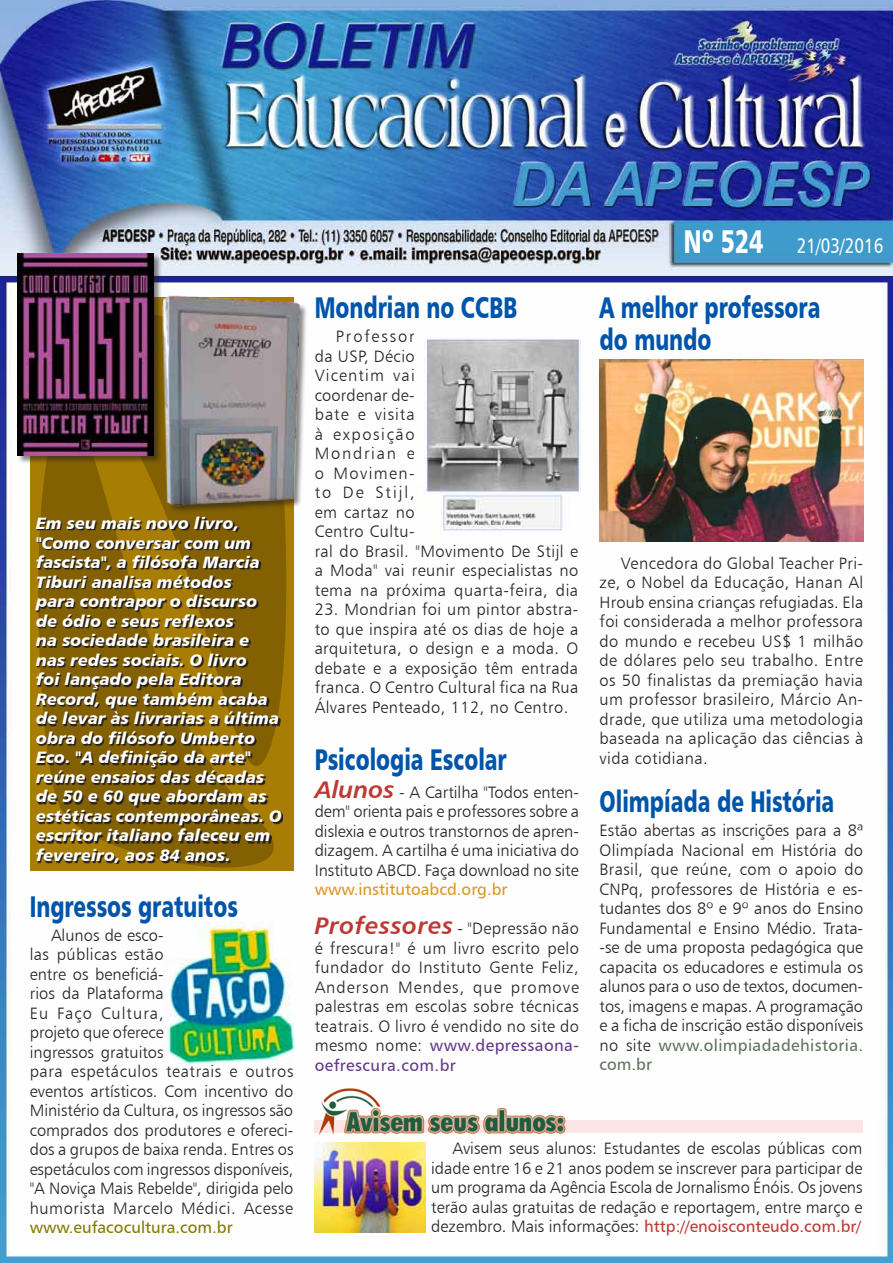
<style>
.page{position:relative;width:893px;height:1263px;background:#fff}
.page>*{position:absolute;margin:0;border:0;box-sizing:border-box;transform-origin:0 0}
.t1{font:30px/31.5px "Humanist 777 BT Black B";color:#05a;scale:.7 1}
.t2{font:21px "Humanist 777 BT Roman B";color:#fff;scale:.8 1}
.t3{font:16.5px/19.5px "Humanist 777 BT Light B";letter-spacing:.01em;color:#231f20;text-align:justify}
.t4{font:16.5px/19.5px "Humanist 777 BT Black Italic B";color:#fff}
.t5{font:16.5px "Humanist 777 BT Roman B";color:#be3933}
.t6{font:16.5px/19.5px "Humanist 777 BT Roman B";letter-spacing:.025em;color:#63378a}
.t7{font:16.5px/19.5px "Humanist 777 BT Roman B";letter-spacing:.025em;color:#5f735d}
.t8{font:16.5px "Humanist 777 BT Roman B";color:#dd9622}
.t9{font:16.5px "Humanist 777 BT Roman B";color:#837a00}
.s1{font-family:"Humanist 777 BT Bold Italic B";font-size:24px;color:#be3933}
.s2{font-family:"Humanist 777 BT Light B";color:#231f20}
.s3{font-family:"Humanist 777 BT Black B";font-size:33px}
</style>
<div class="page">
<img style="left:0;top:0;width:893px;height:1262px">
<img style="left:164px;top:921px;width:130px;height:143px">
<img style="left:415px;top:332px;width:165px;height:206px">
<img style="left:599px;top:359px;width:264px;height:182px">
<img style="left:315px;top:1143px;width:110px;height:90px">
<div style="left:315px;top:1120px;width:548px;height:12px;background:#fce6e5"></div>
<img style="left:314px;top:1084px;width:263px;height:57px">
<div style="left:30px;top:298px;width:263px;height:573px;background:#a87d04"></div>
<svg style="left:49px;top:464px;width:238px;height:206px;fill:#836102"></svg>
<svg style="left:37px;top:518px;width:246px;height:346px;fill:#836104"></svg>
<div style="left:17px;top:254px;width:145px;height:210px;background:#231f20;opacity:.55"></div>
<img style="left:17px;top:254px;width:136px;height:201px">
<img style="left:143px;top:289px;width:171px;height:228px">
<p class="t4" style="left:36px;top:513px;width:247px">Em seu mais novo livro, "Como conversar com um fascista", a filósofa Marcia<br>Tiburi analisa métodos<br>para contrapor o discurso de ódio e seus reflexos<br>na sociedade brasileira e nas redes sociais. O livro<br>foi lançado pela Editora<br>Record, que também acaba de levar às livrarias a última obra do filósofo Umberto<br>Eco. "A definição da arte" reúne ensaios das décadas de 50 e 60 que abordam as estéticas contemporâneas. O escritor italiano faleceu em fevereiro, aos 84 anos.</p>
<h1 class="t1" style="left:30px;top:890px;width:299px">Ingressos gratuitos</h1>
<p class="t3" style="left:30px;top:925px;width:265px;text-align:left;text-indent:21px">Alunos de esco-<br>las públicas estão<br>entre os beneficiá-<br>rios da Plataforma<br>Eu Faço Cultura,<br>projeto que oferece<br>ingressos gratuitos<br>para espetáculos teatrais e outros eventos artísticos. Com incentivo do<br>Ministério da Cultura, os ingressos são comprados dos produtores e ofereci&shy;dos a grupos de baixa renda. Entres os espetáculos com ingressos disponíveis, "A Noviça Mais Rebelde", dirigida pelo humorista Marcelo Médici. Acesse</p>
<p class="t9" style="left:30px;top:1217px;width:204px">www.eufacocultura.com.br</p>
<h1 class="t1" style="left:315px;top:291px;width:291px">Mondrian no CCBB</h1>
<p class="t3" style="left:315px;top:326px;width:265px;text-align:left;text-indent:21px">Professor<br>da USP, Décio<br>Vicentim vai<br>coordenar de-<br>bate e visita<br>à exposição<br>Mondrian e<br>o Movimen-<br>to De Stijl,<br>em cartaz no<br>Centro Cultu-<br>ral do Brasil. "Movimento De Stijl e a Moda" vai reunir especialistas no tema na próxima quarta-feira, dia</p>
<p class="t3" style="left:315px;top:599px;width:265px">23. Mondrian foi um pintor abstra&shy;to que inspira até os dias de hoje a arquitetura, o design e a moda. O debate e a exposição têm entrada franca. O Centro Cultural fica na Rua Álvares Penteado, 112, no Centro.</p>
<h1 class="t1" style="left:315px;top:742px;width:276px">Psicologia Escolar</h1>
<p class="t3" style="left:315px;top:782px;width:266px"><span class="s1">Alunos</span> - A Cartilha "Todos enten&shy;dem" orienta pais e professores sobre a dislexia e outros transtornos de apren&shy;dizagem. A cartilha é uma iniciativa do Instituto ABCD. Faça download no site</p>
<p class="t8" style="left:315px;top:879px;width:194px">www.institutoabcd.org.br</p>
<p class="t3" style="left:315px;top:918px;width:266px"><span class="s1">Professores</span> - "Depressão não é frescura!" é um livro escrito pelo fundador do Instituto Gente Feliz, Anderson Mendes, que promove palestras em escolas sobre técnicas teatrais. O livro é vendido no site do</p>
<p class="t6" style="left:315px;top:1035px;width:266px"><span class="s2">mesmo nome:</span> www.depressaona&shy;oefrescura.com.br</p>
<p class="t2" style="left:684px;top:233px;width:251px"><span class="s3">Nº 524</span> 21/03/2016</p>
<h1 class="t1" style="left:600px;top:291px;width:317px">A melhor professora do mundo</h1>
<p class="t3" style="left:600px;top:553px;width:265px;text-indent:21px">Vencedora do Global Teacher Pri&shy;ze, o Nobel da Educação, Hanan Al Hroub ensina crianças refugiadas. Ela foi considerada a melhor professora do mundo e recebeu US$ 1 milhão de dólares pelo seu trabalho. Entre os 50 finalistas da premiação havia um professor brasileiro, Márcio An&shy;drade, que utiliza uma metodologia baseada na aplicação das ciências à vida cotidiana.</p>
<h1 class="t1" style="left:600px;top:785px;width:337px">Olimpíada de História</h1>
<p class="t3" style="left:600px;top:820px;width:265px">Estão abertas as inscrições para a 8ª Olimpíada Nacional em História do Brasil, que reúne, com o apoio do CNPq, professores de História e es&shy;tudantes dos 8º e 9º anos do Ensino Fundamental e Ensino Médio. Trata--se de uma proposta pedagógica que capacita os educadores e estimula os alunos para o uso de textos, documen&shy;tos, imagens e mapas. A programação e a ficha de inscrição estão disponíveis</p>
<p class="t7" style="left:600px;top:1035px;width:265px"><span class="s2">no site</span> www.olimpiadadehistoria. com.br</p>
<p class="t3" style="left:431px;top:1139px;width:433px;text-indent:21px">Avisem seus alunos: Estudantes de escolas públicas com idade entre 16 e 21 anos podem se inscrever para participar de um programa da Agência Escola de Jornalismo Énóis. Os jovens terão aulas gratuitas de redação e reportagem, entre março e</p>
<p class="t5" style="left:431px;top:1216px;width:431px"><span class="s2">dezembro. Mais informações:</span> http://enoisconteudo.com.br/</p>
</div>
